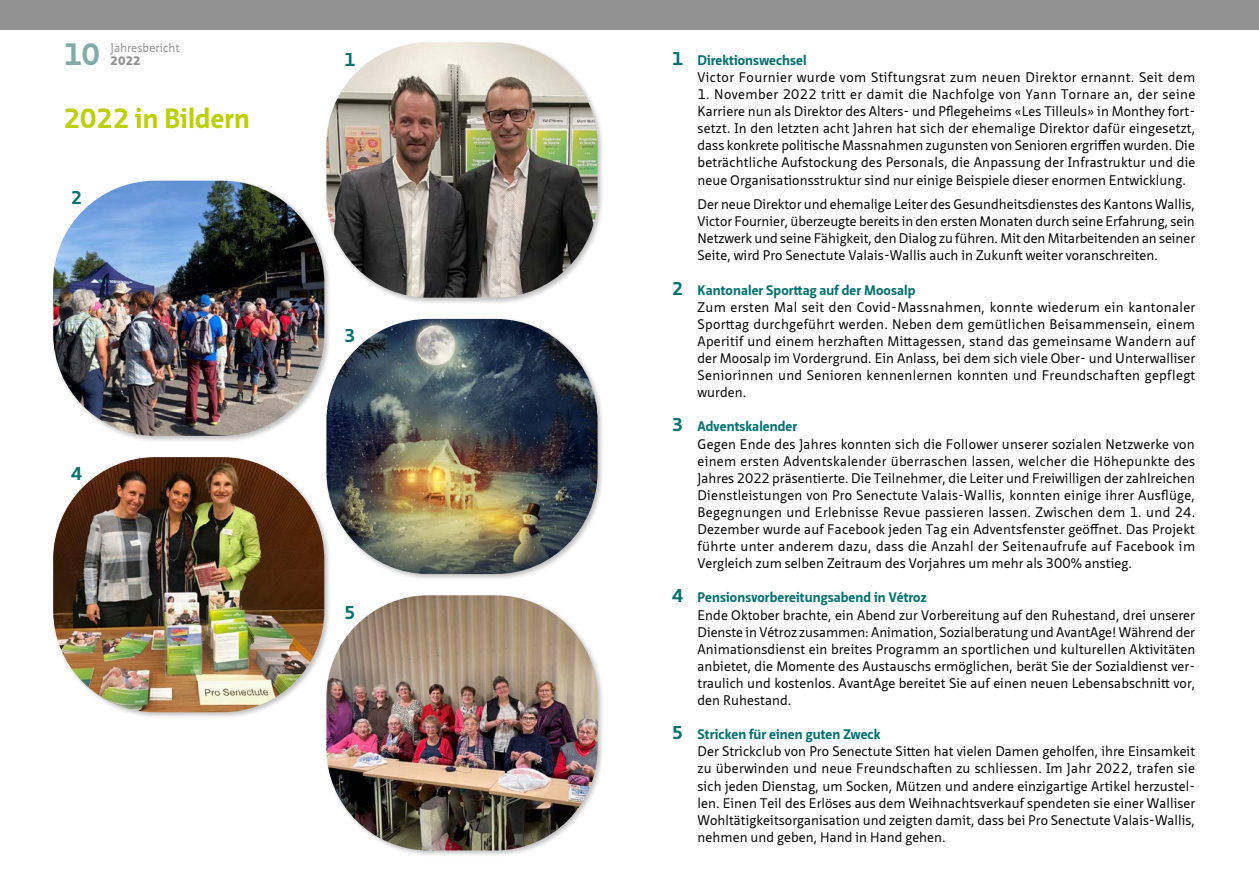
<style>
.page{position:relative;width:1259px;height:893px;background:#fff}
.page>*{position:absolute;margin:0;border:0;box-sizing:border-box;transform-origin:0 0}
.t1{font:700 30px "Neue Sans Pro";color:#81aaab}
.t2{font:700 27px "Neue Sans Pro";letter-spacing:.01em;color:#bccf00}
.t3{font:700 18px "Neue Sans Pro";color:#007270}
.t4{font:13.5px/17.1px "Neue Sans Pro";letter-spacing:.01em;color:#000}
.t5{font:13.5px/17.1px "Neue Sans Pro";letter-spacing:.03em;color:#000}
.t6{font:12px "Neue Sans Pro";color:#929292}
.t7{font:900 12px "Neue Sans Pro";color:#929292}
.s1{font-weight:700;font-size:18px;color:#007270}
.s2{font-weight:700;color:#007270}
</style>
<div class="page">
<div style="left:324px;top:40px;width:280px;height:265px;background:#000;opacity:.25"></div>
<img style="left:326px;top:43px;width:271px;height:255px">
<div style="left:324px;top:317px;width:280px;height:264px;background:#000;opacity:.25"></div>
<img style="left:326px;top:319px;width:271px;height:255px">
<div style="left:324px;top:593px;width:280px;height:264px;background:#000;opacity:.25"></div>
<img style="left:326px;top:595px;width:271px;height:255px">
<div style="left:51px;top:455px;width:280px;height:264px;background:#000;opacity:.25"></div>
<img style="left:53px;top:457px;width:271px;height:255px">
<div style="left:51px;top:178px;width:280px;height:265px;background:#000;opacity:.25"></div>
<img style="left:53px;top:181px;width:271px;height:255px">
<div style="left:0;top:0;width:1259px;height:30px;background:#929292"></div>
<p class="t6" style="left:111px;top:40px;width:70px">Jahresbericht</p>
<h1 class="t1" style="left:64px;top:35px;width:37px">10</h1>
<p class="t7" style="left:111px;top:53px;width:32px">2022</p>
<p class="t5" style="left:697px;top:51px;width:499px;text-indent:-26px"><span class="s1">1</span> <span class="s2">Direktionswechsel<br></span>Victor Fournier wurde vom Stiftungsrat zum neuen Direktor ernannt. Seit dem</p>
<p class="t4" style="left:697px;top:85px;width:499px;text-align:justify">1. November 2022 tritt er damit die Nachfolge von Yann Tornare an, der seine Karriere nun als Direktor des Alters- und Pflegeheims «Les Tilleuls» in Monthey fort&shy;setzt. In den letzten acht Jahren hat sich der ehemalige Direktor dafür eingesetzt, dass konkrete politische Massnahmen zugunsten von Senioren ergriffen wurden. Die beträchtliche Aufstockung des Personals, die Anpassung der Infrastruktur und die neue Organisationsstruktur sind nur einige Beispiele dieser enormen Entwicklung.</p>
<p class="t4" style="left:697px;top:196px;width:499px;text-align:justify">Der neue Direktor und ehemalige Leiter des Gesundheitsdienstes des Kantons Wallis, Victor Fournier, überzeugte bereits in den ersten Monaten durch seine Erfahrung, sein Netzwerk und seine Fähigkeit, den Dialog zu führen. Mit den Mitarbeitenden an seiner Seite, wird Pro Senectute Valais-Wallis auch in Zukunft weiter voranschreiten.</p>
<p class="t4" style="left:697px;top:281px;width:499px;text-indent:-26px"><span class="s1">2</span> <span class="s2">Kantonaler Sporttag auf der Moosalp<br></span>Zum ersten Mal seit den Covid-Massnahmen, konnte wiederum ein kantonaler Sporttag durchgeführt werden. Neben dem gemütlichen Beisammensein, einem Aperitif und einem herzhaften Mittagessen, stand das gemeinsame Wandern auf der Moosalp im Vordergrund. Ein Anlass, bei dem sich viele Ober- und Unterwalliser Seniorinnen und Senioren kennenlernen konnten und Freundschaften gepflegt wurden.</p>
<p class="t4" style="left:697px;top:418px;width:499px;text-indent:-26px"><span class="s1">3</span> <span class="s2">Adventskalender<br></span>Gegen Ende des Jahres konnten sich die Follower unserer sozialen Netzwerke von einem ersten Adventskalender überraschen lassen, welcher die Höhepunkte des Jahres 2022 präsentierte. Die Teilnehmer, die Leiter und Freiwilligen der zahlreichen Dienstleistungen von Pro Senectute Valais-Wallis, konnten einige ihrer Ausflüge, Begegnungen und Erlebnisse Revue passieren lassen. Zwischen dem 1. und 24.<br>Dezember wurde auf Facebook jeden Tag ein Adventsfenster geöffnet. Das Projekt führte unter anderem dazu, dass die Anzahl der Seitenaufrufe auf Facebook im Vergleich zum selben Zeitraum des Vorjahres um mehr als 300% anstieg.</p>
<p class="t4" style="left:697px;top:589px;width:499px;text-indent:-26px"><span class="s1">4</span> <span class="s2">Pensionsvorbereitungsabend in Vétroz<br></span>Ende Oktober brachte, ein Abend zur Vorbereitung auf den Ruhestand, drei unserer Dienste in Vétroz zusammen: Animation, Sozialberatung und AvantAge! Während der Animationsdienst ein breites Programm an sportlichen und kulturellen Aktivitäten anbietet, die Momente des Austauschs ermöglichen, berät Sie der Sozialdienst ver&shy;traulich und kostenlos. AvantAge bereitet Sie auf einen neuen Lebensabschnitt vor, den Ruhestand.</p>
<p class="t4" style="left:697px;top:726px;width:499px;text-indent:-26px"><span class="s1">5</span> <span class="s2">Stricken für einen guten Zweck<br></span>Der Strickclub von Pro Senectute Sitten hat vielen Damen geholfen, ihre Einsamkeit zu überwinden und neue Freundschaften zu schliessen. Im Jahr 2022, trafen sie sich jeden Dienstag, um Socken, Mützen und andere einzigartige Artikel herzustel&shy;len. Einen Teil des Erlöses aus dem Weihnachtsverkauf spendeten sie einer Walliser Wohltätigkeitsorganisation und zeigten damit, dass bei Pro Senectute Valais-Wallis, nehmen und geben, Hand in Hand gehen.</p>
<h3 class="t3" style="left:344px;top:48px;width:12px">1</h3>
<h2 class="t2" style="left:64px;top:100px;width:187px">2022 in Bildern</h2>
<h3 class="t3" style="left:71px;top:186px;width:12px">2</h3>
<h3 class="t3" style="left:344px;top:324px;width:12px">3</h3>
<h3 class="t3" style="left:71px;top:462px;width:12px">4</h3>
<h3 class="t3" style="left:344px;top:600px;width:12px">5</h3>
</div>
